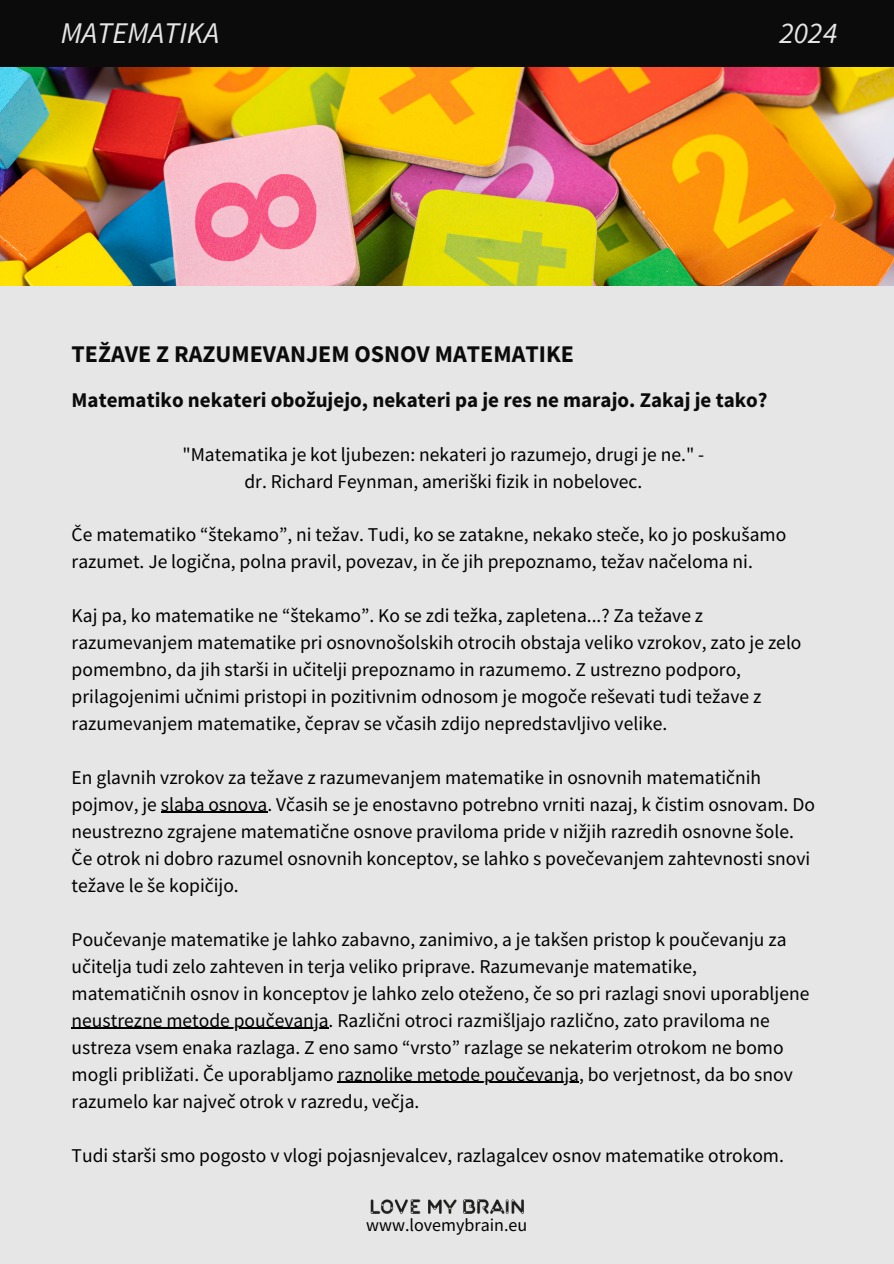
<style>
.page{position:relative;width:894px;height:1264px;background:#fff}
.page>*{position:absolute;margin:0;border:0;box-sizing:border-box;transform-origin:0 0}
.t1{font:italic 30px "Source Sans Pro";color:#e6e6e6}
.t2{font:700 24px "Source Sans Pro";color:#0b0b0b}
.t3{font:700 21px "Source Sans Pro";color:#0b0b0b}
.t4{font:19.5px/27px "Source Sans Pro";color:#000}
.t5{font:18px "Source Sans Pro";color:#000}
</style>
<div class="page">
<div style="left:0;top:0;width:893px;height:1263px;background:#e6e6e6"></div>
<img style="left:0;top:67px;width:893px;height:218px">
<div style="left:0;top:0;width:893px;height:66px;background:#0b0b0b"></div>
<img style="left:370px;top:1199px;width:154px;height:15px">
<hr style="left:161px;top:811px;width:106px;height:1px;background:#000">
<hr style="left:72px;top:1027px;width:256px;height:1px;background:#000">
<hr style="left:337px;top:1081px;width:242px;height:1px;background:#000">
<h2 class="t1" style="left:61px;top:13px;width:160px">MATEMATIKA</h2>
<h5 class="t1" style="left:779px;top:13px;width:59px">2024</h5>
<h4 class="t2" style="left:72px;top:338px;width:503px">TEŽAVE Z RAZUMEVANJEM OSNOV MATEMATIKE</h4>
<h3 class="t3" style="left:72px;top:386px;width:697px">Matematiko nekateri obožujejo, nekateri pa je res ne marajo. Zakaj je tako?</h3>
<p class="t4" style="left:182px;top:441px;width:523px;text-align:center">"Matematika je kot ljubezen: nekateri jo razumejo, drugi je ne." - dr. Richard Feynman, ameriški fizik in nobelovec.</p>
<h5 class="t4" style="left:72px;top:520px;width:716px">Če matematiko “štekamo”, ni težav. Tudi, ko se zatakne, nekako steče, ko jo poskušamo razumet. Je logična, polna pravil, povezav, in če jih prepoznamo, težav načeloma ni.</h5>
<h5 class="t4" style="left:72px;top:601px;width:731px">Kaj pa, ko matematike ne “štekamo”. Ko se zdi težka, zapletena...? Za težave z razumevanjem matematike pri osnovnošolskih otrocih obstaja veliko vzrokov, zato je zelo pomembno, da jih starši in učitelji prepoznamo in razumemo. Z ustrezno podporo, prilagojenimi učnimi pristopi in pozitivnim odnosom je mogoče reševati tudi težave z razumevanjem matematike, čeprav se včasih zdijo nepredstavljivo velike.</h5>
<h5 class="t4" style="left:72px;top:763px;width:744px">En glavnih vzrokov za težave z razumevanjem matematike in osnovnih matematičnih pojmov, je slaba osnova. Včasih se je enostavno potrebno vrniti nazaj, k čistim osnovam. Do neustrezno zgrajene matematične osnove praviloma pride v nižjih razredih osnovne šole.<br>Če otrok ni dobro razumel osnovnih konceptov, se lahko s povečevanjem zahtevnosti snovi težave le še kopičijo.</h5>
<h5 class="t4" style="left:72px;top:925px;width:739px">Poučevanje matematike je lahko zabavno, zanimivo, a je takšen pristop k poučevanju za učitelja tudi zelo zahteven in terja veliko priprave. Razumevanje matematike, matematičnih osnov in konceptov je lahko zelo oteženo, če so pri razlagi snovi uporabljene</h5>
<h5 class="t4" style="left:72px;top:1006px;width:722px">neustrezne metode poučevanja. Različni otroci razmišljajo različno, zato praviloma ne ustreza vsem enaka razlaga. Z eno samo “vrsto” razlage se nekaterim otrokom ne bomo mogli približati. Če uporabljamo raznolike metode poučevanja, bo verjetnost, da bo snov</h5>
<p class="t4" style="left:72px;top:1087px;width:349px">razumelo kar največ otrok v razredu, večja.</p>
<p class="t4" style="left:72px;top:1141px;width:713px">Tudi starši smo pogosto v vlogi pojasnjevalcev, razlagalcev osnov matematike otrokom.</p>
<p class="t5" style="left:366px;top:1212px;width:163px">www.lovemybrain.eu</p>
</div>
